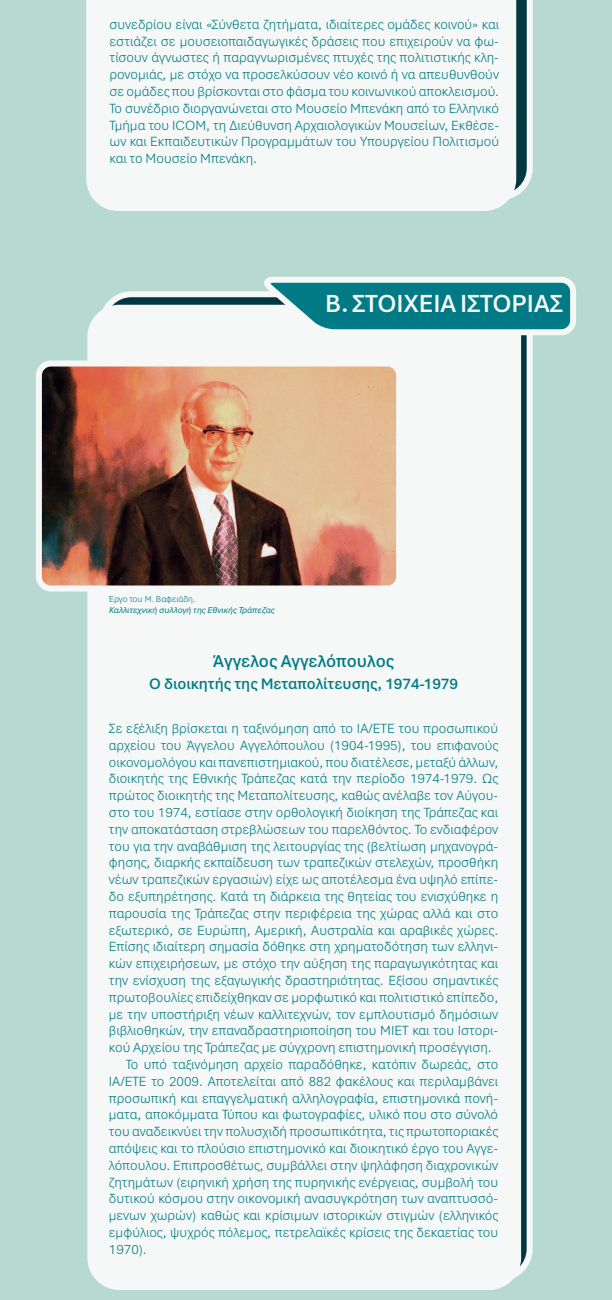
<style>
.page{position:relative;width:612px;height:1300px;background:#b8d9d2}
.page>*{position:absolute;margin:0;border:0;box-sizing:border-box;transform-origin:0 0}
.t1{font:600 26px "Aptos";color:#f5f8f6}
.t2{font:600 18px "Aptos";color:#007b85}
.t3{font:600 16px "Aptos";color:#007b85}
.t4{font:300 14px/16.8px "Aptos";color:#007b85;text-align:justify}
.t5{font:italic 9px "Aptos";color:#007b85}
.t6{font:300 9px "Aptos";color:#007b85}
</style>
<div class="page">
<div style="left:90px;top:308px;width:428px;height:979px;background:#f5f8f6;border-radius:29px"></div>
<div style="left:87px;top:305px;width:434px;height:985px;border:6px solid #f5f8f6;border-radius:29px"></div>
<svg style="left:257px;top:274px;width:322px;height:64px"></svg>
<img style="left:39px;top:364px;width:356px;height:225px">
<div style="left:36px;top:361px;width:366px;height:231px;border:6px solid #f5f8f6;border-radius:12px"></div>
<svg style="left:516px;top:0;width:17px;height:200px"></svg>
<div style="left:86px;top:0;width:430px;height:211px;background:#f5f8f6"></div>
<p class="t4" style="left:110px;top:15px;width:391px">συνεδρίου είναι «Σύνθετα ζητήματα, ιδιαίτερες ομάδες κοινού» και εστιάζει σε μουσειοπαιδαγωγικές δράσεις που επιχειρούν να φω&shy;τίσουν άγνωστες ή παραγνωρισμένες πτυχές της πολιτιστικής κλη&shy;ρονομιάς, με στόχο να προσελκύσουν νέο κοινό ή να απευθυνθούν σε ομάδες που βρίσκονται στο φάσμα του κοινωνικού αποκλεισμού.<br>Το συνέδριο διοργανώνεται στο Μουσείο Μπενάκη από το Ελληνικό Τμήμα του ICOM, τη Διεύθυνση Αρχαιολογικών Μουσείων, Εκθέσε&shy;ων και Εκπαιδευτικών Προγραμμάτων του Υπουργείου Πολιτισμού και το Μουσείο Μπενάκη.</p>
<h1 class="t1" style="left:325px;top:286px;width:239px">Β. ΣΤΟΙΧΕΙΑ ΙΣΤΟΡΙΑΣ</h1>
<p class="t6" style="left:109px;top:593px;width:88px">Έργο του Μ. Βαφειάδη.</p>
<p class="t5" style="left:109px;top:604px;width:167px">Καλλιτεχνική συλλογή της Εθνικής Τράπεζας</p>
<p class="t2" style="left:213px;top:649px;width:182px">Άγγελος Αγγελόπουλος</p>
<p class="t3" style="left:149px;top:672px;width:310px">Ο διοικητής της Μεταπολίτευσης, 1974-1979</p>
<p class="t4" style="left:109px;top:720px;width:391px">Σε εξέλιξη βρίσκεται η ταξινόμηση από το ΙΑ/ΕΤΕ του προσωπικού</p>
<p class="t4" style="left:109px;top:736px;width:391px">αρχείου του Άγγελου Αγγελόπουλου (1904-1995), του επιφανούς</p>
<p class="t4" style="left:109px;top:753px;width:391px">οικονομολόγου και πανεπιστημιακού, που διατέλεσε, μεταξύ άλλων,</p>
<p class="t4" style="left:109px;top:770px;width:391px">διοικητής της Εθνικής Τράπεζας κατά την περίοδο 1974-1979. Ως</p>
<p class="t4" style="left:109px;top:787px;width:391px">πρώτος διοικητής της Μεταπολίτευσης, καθώς ανέλαβε τον Αύγου-</p>
<p class="t4" style="left:109px;top:804px;width:391px">στο του 1974, εστίασε στην ορθολογική διοίκηση της Τράπεζας και</p>
<p class="t4" style="left:109px;top:820px;width:391px">την αποκατάσταση στρεβλώσεων του παρελθόντος. Το ενδιαφέρον</p>
<p class="t4" style="left:109px;top:837px;width:391px">του για την αναβάθμιση της λειτουργίας της (βελτίωση μηχανογρά-</p>
<p class="t4" style="left:109px;top:854px;width:391px">φησης, διαρκής εκπαίδευση των τραπεζικών στελεχών, προσθήκη</p>
<p class="t4" style="left:109px;top:871px;width:391px">νέων τραπεζικών εργασιών) είχε ως αποτέλεσμα ένα υψηλό επίπε-</p>
<p class="t4" style="left:109px;top:888px;width:391px">δο εξυπηρέτησης. Κατά τη διάρκεια της θητείας του ενισχύθηκε η</p>
<p class="t4" style="left:109px;top:904px;width:391px">παρουσία της Τράπεζας στην περιφέρεια της χώρας αλλά και στο</p>
<p class="t4" style="left:109px;top:921px;width:391px">εξωτερικό, σε Ευρώπη, Αμερική, Αυστραλία και αραβικές χώρες.</p>
<p class="t4" style="left:109px;top:938px;width:391px">Επίσης ιδιαίτερη σημασία δόθηκε στη χρηματοδότηση των ελληνι-</p>
<p class="t4" style="left:109px;top:955px;width:391px">κών επιχειρήσεων, με στόχο την αύξηση της παραγωγικότητας και</p>
<p class="t4" style="left:109px;top:972px;width:391px">την ενίσχυση της εξαγωγικής δραστηριότητας. Εξίσου σημαντικές</p>
<p class="t4" style="left:109px;top:988px;width:391px">πρωτοβουλίες επιδείχθηκαν σε μορφωτικό και πολιτιστικό επίπεδο,</p>
<p class="t4" style="left:109px;top:1005px;width:391px">με την υποστήριξη νέων καλλιτεχνών, τον εμπλουτισμό δημόσιων</p>
<p class="t4" style="left:109px;top:1022px;width:391px">βιβλιοθηκών, την επαναδραστηριοποίηση του ΜΙΕΤ και του Ιστορι-</p>
<p class="t4" style="left:109px;top:1039px;width:384px">κού Αρχείου της Τράπεζας με σύγχρονη επιστημονική προσέγγιση.</p>
<p class="t4" style="left:126px;top:1056px;width:374px">Το υπό ταξινόμηση αρχείο παραδόθηκε, κατόπιν δωρεάς, στο</p>
<p class="t4" style="left:109px;top:1072px;width:391px">ΙΑ/ΕΤΕ το 2009. Αποτελείται από 882 φακέλους και περιλαμβάνει</p>
<p class="t4" style="left:109px;top:1089px;width:391px">προσωπική και επαγγελματική αλληλογραφία, επιστημονικά πονή-</p>
<p class="t4" style="left:109px;top:1106px;width:391px">ματα, αποκόμματα Τύπου και φωτογραφίες, υλικό που στο σύνολό</p>
<p class="t4" style="left:109px;top:1123px;width:391px">του αναδεικνύει την πολυσχιδή προσωπικότητα, τις πρωτοποριακές</p>
<p class="t4" style="left:109px;top:1140px;width:391px">απόψεις και το πλούσιο επιστημονικό και διοικητικό έργο του Αγγε-</p>
<p class="t4" style="left:109px;top:1156px;width:391px">λόπουλου. Επιπροσθέτως, συμβάλλει στην ψηλάφηση διαχρονικών</p>
<p class="t4" style="left:109px;top:1173px;width:391px">ζητημάτων (ειρηνική χρήση της πυρηνικής ενέργειας, συμβολή του</p>
<p class="t4" style="left:109px;top:1190px;width:391px">δυτικού κόσμου στην οικονομική ανασυγκρότηση των αναπτυσσό-</p>
<p class="t4" style="left:109px;top:1207px;width:391px">μενων χωρών) καθώς και κρίσιμων ιστορικών στιγμών (ελληνικός</p>
<p class="t4" style="left:109px;top:1224px;width:391px">εμφύλιος, ψυχρός πόλεμος, πετρελαϊκές κρίσεις της δεκαετίας του</p>
<p class="t4" style="left:109px;top:1240px;width:39px">1970).</p>
</div>
